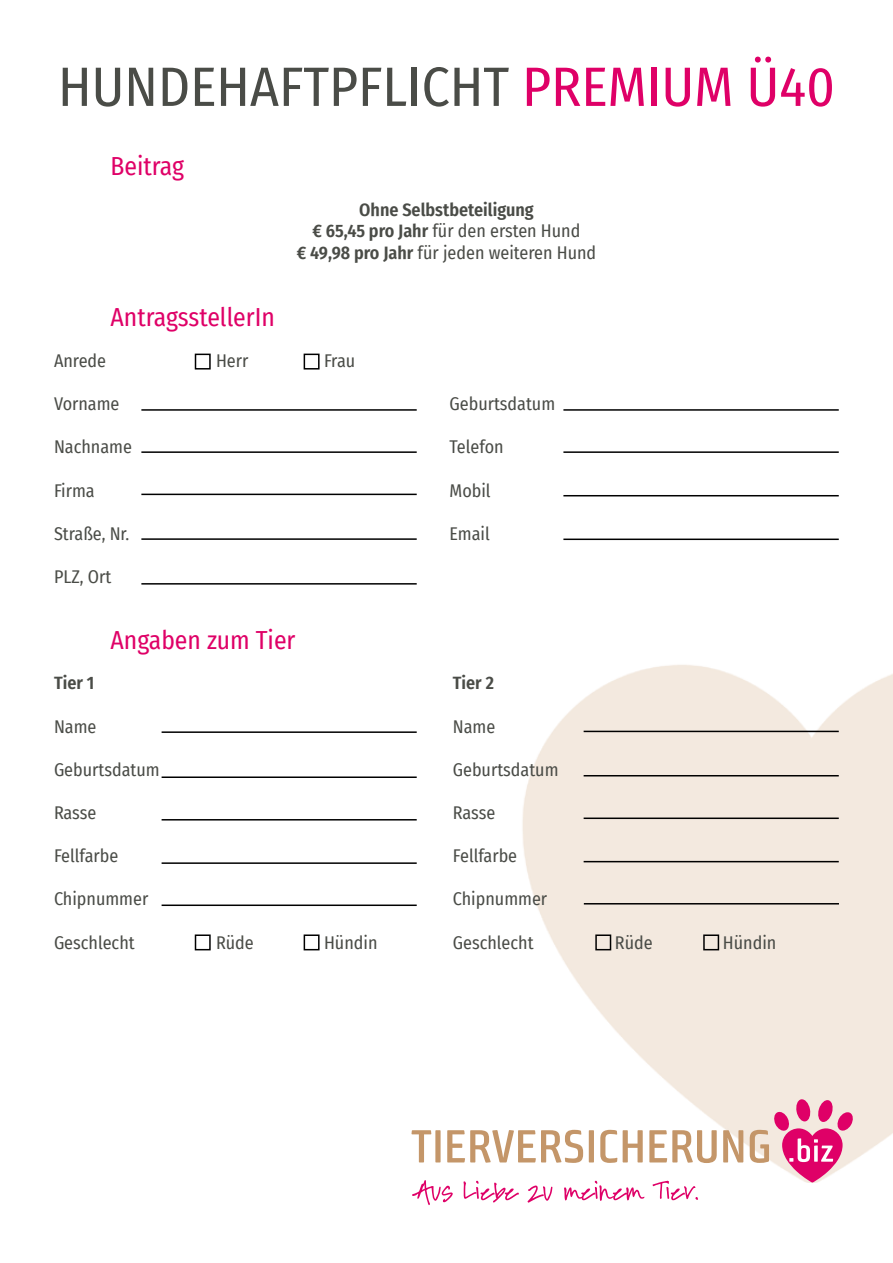
<style>
.page{position:relative;width:893px;height:1263px;background:#fff}
.page>*{position:absolute;margin:0;border:0;box-sizing:border-box;transform-origin:0 0}
.t1{font:55.5px "Fira Sans Condensed";color:#4a4c47}
.t2{font:25.5px "Fira Sans Condensed";color:#df0067}
.t3{font:18px "Fira Sans Condensed";color:#4a4c47}
.t4{font:600 18px/21.6px "Fira Sans Condensed";color:#4a4c47;text-align:center}
.s1{color:#df0067}
.s2{font-weight:400}
</style>
<div class="page">
<img style="left:522px;top:665px;width:371px;height:516px">
<svg style="left:411px;top:1130px;width:20px;height:32px"></svg>
<div style="left:435px;top:1130px;width:6px;height:32px;background:#c49669"></div>
<svg style="left:447px;top:1130px;width:136px;height:33px"></svg>
<div style="left:589px;top:1130px;width:5px;height:32px;background:#c49669"></div>
<svg style="left:600px;top:1130px;width:17px;height:33px"></svg>
<svg style="left:623px;top:1130px;width:20px;height:32px"></svg>
<svg style="left:649px;top:1130px;width:68px;height:33px"></svg>
<svg style="left:723px;top:1130px;width:20px;height:32px"></svg>
<svg style="left:750px;top:1099px;width:104px;height:83px"></svg>
<svg style="left:412px;top:1180px;width:41px;height:25px"></svg>
<svg style="left:464px;top:1181px;width:55px;height:21px"></svg>
<svg style="left:527px;top:1185px;width:25px;height:17px"></svg>
<svg style="left:564px;top:1181px;width:80px;height:20px"></svg>
<svg style="left:653px;top:1181px;width:45px;height:19px"></svg>
<div style="left:304px;top:354px;width:16px;height:15px;border:2px solid #000"></div>
<div style="left:195px;top:354px;width:16px;height:15px;border:2px solid #000"></div>
<hr style="left:141px;top:409px;width:276px;height:2px;background:#000">
<hr style="left:141px;top:451px;width:276px;height:2px;background:#000">
<hr style="left:141px;top:494px;width:276px;height:1px;background:#000">
<hr style="left:141px;top:538px;width:276px;height:2px;background:#000">
<hr style="left:141px;top:583px;width:276px;height:2px;background:#000">
<hr style="left:563px;top:409px;width:276px;height:2px;background:#000">
<hr style="left:563px;top:451px;width:276px;height:2px;background:#000">
<hr style="left:563px;top:495px;width:276px;height:1px;background:#000">
<hr style="left:563px;top:538px;width:276px;height:2px;background:#000">
<hr style="left:162px;top:731px;width:255px;height:2px;background:#000">
<hr style="left:162px;top:776px;width:255px;height:2px;background:#000">
<hr style="left:162px;top:819px;width:255px;height:1px;background:#000">
<hr style="left:162px;top:862px;width:255px;height:2px;background:#000">
<hr style="left:162px;top:904px;width:255px;height:2px;background:#000">
<hr style="left:584px;top:731px;width:255px;height:1px;background:#000">
<hr style="left:584px;top:775px;width:255px;height:1px;background:#000">
<hr style="left:584px;top:817px;width:255px;height:2px;background:#000">
<hr style="left:584px;top:861px;width:255px;height:1px;background:#000">
<hr style="left:584px;top:903px;width:255px;height:1px;background:#000">
<div style="left:195px;top:934px;width:16px;height:16px;border:2px solid #000"></div>
<div style="left:304px;top:934px;width:16px;height:16px;border:2px solid #000"></div>
<div style="left:595px;top:934px;width:16px;height:16px;border:2px solid #000"></div>
<div style="left:703px;top:934px;width:16px;height:16px;border:2px solid #000"></div>
<h1 class="t1" style="left:58px;top:54px;width:778px">HUNDEHAFTPFLICHT <span class="s1">PREMIUM Ü40</span></h1>
<h2 class="t2" style="left:111px;top:151px;width:75px">Beitrag</h2>
<h2 class="t2" style="left:111px;top:302px;width:166px">AntragsstellerIn</h2>
<p class="t4" style="left:297px;top:199px;width:301px">Ohne Selbstbeteiligung<br>€ 65,45 pro Jahr <span class="s2">für den ersten Hund<br></span>€ 49,98 pro Jahr <span class="s2">für jeden weiteren Hund</span></p>
<p class="t3" style="left:54px;top:350px;width:54px">Anrede</p>
<p class="t3" style="left:216px;top:350px;width:34px">Herr</p>
<p class="t3" style="left:324px;top:350px;width:33px">Frau</p>
<p class="t3" style="left:54px;top:393px;width:67px">Vorname</p>
<p class="t3" style="left:54px;top:437px;width:79px">Nachname</p>
<p class="t3" style="left:54px;top:480px;width:42px">Firma</p>
<p class="t3" style="left:54px;top:523px;width:77px">Straße, Nr.</p>
<p class="t3" style="left:54px;top:566px;width:59px">PLZ, Ort</p>
<h2 class="t2" style="left:111px;top:625px;width:186px">Angaben zum Tier</h2>
<p class="t4" style="left:54px;top:672px;width:42px">Tier 1</p>
<p class="t3" style="left:54px;top:716px;width:44px">Name</p>
<p class="t3" style="left:54px;top:759px;width:107px">Geburtsdatum</p>
<p class="t3" style="left:54px;top:802px;width:44px">Rasse</p>
<p class="t3" style="left:54px;top:845px;width:66px">Fellfarbe</p>
<p class="t3" style="left:54px;top:888px;width:96px">Chipnummer</p>
<p class="t3" style="left:54px;top:932px;width:82px">Geschlecht</p>
<p class="t3" style="left:216px;top:932px;width:39px">Rüde</p>
<p class="t3" style="left:324px;top:932px;width:55px">Hündin</p>
<p class="t3" style="left:450px;top:393px;width:107px">Geburtsdatum</p>
<p class="t3" style="left:450px;top:437px;width:56px">Telefon</p>
<p class="t3" style="left:450px;top:480px;width:43px">Mobil</p>
<p class="t3" style="left:450px;top:523px;width:42px">Email</p>
<p class="t4" style="left:453px;top:672px;width:43px">Tier 2</p>
<p class="t3" style="left:453px;top:716px;width:44px">Name</p>
<p class="t3" style="left:453px;top:759px;width:107px">Geburtsdatum</p>
<p class="t3" style="left:453px;top:802px;width:44px">Rasse</p>
<p class="t3" style="left:453px;top:845px;width:66px">Fellfarbe</p>
<p class="t3" style="left:453px;top:888px;width:96px">Chipnummer</p>
<p class="t3" style="left:453px;top:932px;width:82px">Geschlecht</p>
<p class="t3" style="left:615px;top:932px;width:39px">Rüde</p>
<p class="t3" style="left:723px;top:932px;width:55px">Hündin</p>
</div>
